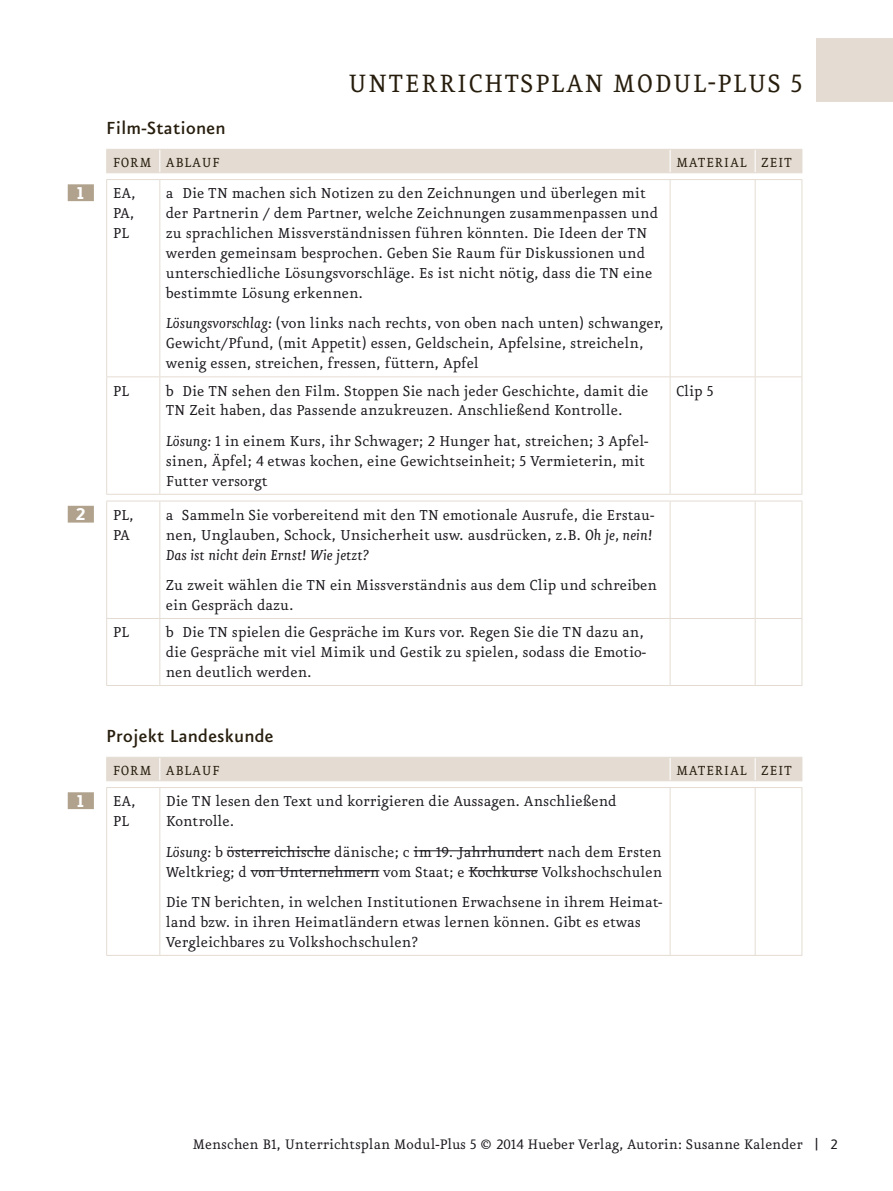
<style>
.page{position:relative;width:893px;height:1191px;background:#fff}
.page>*{position:absolute;margin:0;border:0;box-sizing:border-box;transform-origin:0 0}
.t1{font:30px "Eureka Pro";letter-spacing:.04em;color:#271d0d}
.t2{font:500 21px "Eureka Sans Pro";letter-spacing:.01em;color:#271d0d}
.t3{font:700 20.55px "Eureka Sans Pro";color:#fff}
.t4{font:17.25px/20px "Eureka Pro";color:#1a171c}
.t5{font:16.5px "Eureka Pro";color:#1a171c}
.t6{font:15.75px "Eureka Pro";letter-spacing:.035em;color:#271d0d}
.s1{font-style:italic}
.s2{font-size:12.9px}
.s3{font-family:"Eureka Sans Pro"}
</style>
<div class="page">
<div style="left:816px;top:38px;width:77px;height:64px;background:#e4dcd2"></div>
<div style="left:106px;top:149px;width:696px;height:23px;background:#e4dcd2"></div>
<hr style="left:160px;top:149px;width:510px;height:1px;background:#e4dcd2">
<hr style="left:670px;top:149px;width:132px;height:1px;background:#e4dcd2">
<hr style="left:106px;top:172px;width:564px;height:1px;background:#e4dcd2">
<hr style="left:670px;top:172px;width:132px;height:1px;background:#e4dcd2">
<hr style="left:159px;top:180px;width:1px;height:196px;background:#e4dcd2">
<hr style="left:670px;top:180px;width:1px;height:196px;background:#e4dcd2">
<hr style="left:755px;top:180px;width:1px;height:196px;background:#e4dcd2">
<hr style="left:160px;top:376px;width:510px;height:1px;background:#e4dcd2">
<hr style="left:159px;top:377px;width:1px;height:117px;background:#e4dcd2">
<hr style="left:670px;top:376px;width:85px;height:1px;background:#e4dcd2">
<hr style="left:670px;top:377px;width:1px;height:117px;background:#e4dcd2">
<hr style="left:755px;top:377px;width:1px;height:117px;background:#e4dcd2">
<hr style="left:160px;top:494px;width:510px;height:1px;background:#e4dcd2">
<hr style="left:670px;top:494px;width:85px;height:1px;background:#e4dcd2">
<hr style="left:160px;top:179px;width:510px;height:1px;background:#e4dcd2">
<hr style="left:670px;top:179px;width:132px;height:1px;background:#e4dcd2">
<hr style="left:801px;top:180px;width:1px;height:196px;background:#e4dcd2">
<hr style="left:755px;top:376px;width:47px;height:1px;background:#e4dcd2">
<hr style="left:801px;top:377px;width:1px;height:117px;background:#e4dcd2">
<hr style="left:755px;top:494px;width:47px;height:1px;background:#e4dcd2">
<hr style="left:106px;top:179px;width:54px;height:1px;background:#e4dcd2">
<hr style="left:106px;top:180px;width:1px;height:196px;background:#e4dcd2">
<hr style="left:106px;top:376px;width:54px;height:1px;background:#e4dcd2">
<hr style="left:106px;top:377px;width:1px;height:117px;background:#e4dcd2">
<hr style="left:106px;top:494px;width:54px;height:1px;background:#e4dcd2">
<hr style="left:159px;top:501px;width:1px;height:117px;background:#e4dcd2">
<hr style="left:670px;top:501px;width:1px;height:117px;background:#e4dcd2">
<hr style="left:755px;top:501px;width:1px;height:117px;background:#e4dcd2">
<hr style="left:160px;top:618px;width:510px;height:1px;background:#e4dcd2">
<hr style="left:159px;top:619px;width:1px;height:66px;background:#e4dcd2">
<hr style="left:670px;top:618px;width:85px;height:1px;background:#e4dcd2">
<hr style="left:670px;top:619px;width:1px;height:66px;background:#e4dcd2">
<hr style="left:755px;top:619px;width:1px;height:66px;background:#e4dcd2">
<hr style="left:160px;top:685px;width:510px;height:1px;background:#e4dcd2">
<hr style="left:670px;top:685px;width:85px;height:1px;background:#e4dcd2">
<hr style="left:160px;top:500px;width:510px;height:1px;background:#e4dcd2">
<hr style="left:670px;top:500px;width:132px;height:1px;background:#e4dcd2">
<hr style="left:801px;top:501px;width:1px;height:117px;background:#e4dcd2">
<hr style="left:755px;top:618px;width:47px;height:1px;background:#e4dcd2">
<hr style="left:801px;top:619px;width:1px;height:66px;background:#e4dcd2">
<hr style="left:755px;top:685px;width:47px;height:1px;background:#e4dcd2">
<hr style="left:106px;top:500px;width:54px;height:1px;background:#e4dcd2">
<hr style="left:106px;top:501px;width:1px;height:117px;background:#e4dcd2">
<hr style="left:106px;top:618px;width:54px;height:1px;background:#e4dcd2">
<hr style="left:106px;top:619px;width:1px;height:66px;background:#e4dcd2">
<hr style="left:106px;top:685px;width:54px;height:1px;background:#e4dcd2">
<div style="left:106px;top:757px;width:696px;height:23px;background:#e4dcd2"></div>
<hr style="left:160px;top:757px;width:510px;height:1px;background:#e4dcd2">
<hr style="left:670px;top:757px;width:132px;height:1px;background:#e4dcd2">
<hr style="left:106px;top:780px;width:564px;height:1px;background:#e4dcd2">
<hr style="left:670px;top:780px;width:132px;height:1px;background:#e4dcd2">
<hr style="left:159px;top:788px;width:1px;height:167px;background:#e4dcd2">
<hr style="left:670px;top:788px;width:1px;height:167px;background:#e4dcd2">
<hr style="left:755px;top:788px;width:1px;height:167px;background:#e4dcd2">
<hr style="left:160px;top:787px;width:510px;height:1px;background:#e4dcd2">
<hr style="left:670px;top:787px;width:132px;height:1px;background:#e4dcd2">
<hr style="left:801px;top:788px;width:1px;height:167px;background:#e4dcd2">
<hr style="left:160px;top:955px;width:510px;height:1px;background:#e4dcd2">
<hr style="left:670px;top:955px;width:132px;height:1px;background:#e4dcd2">
<hr style="left:106px;top:787px;width:54px;height:1px;background:#e4dcd2">
<hr style="left:106px;top:788px;width:1px;height:167px;background:#e4dcd2">
<hr style="left:106px;top:955px;width:54px;height:1px;background:#e4dcd2">
<hr style="left:227px;top:850px;width:103px;height:1px;background:#1a171c">
<hr style="left:414px;top:850px;width:130px;height:1px;background:#1a171c">
<hr style="left:251px;top:870px;width:128px;height:1px;background:#1a171c">
<hr style="left:468px;top:870px;width:70px;height:1px;background:#1a171c">
<div style="left:68px;top:184px;width:26px;height:17px;background:#b1a28d"></div>
<div style="left:68px;top:506px;width:26px;height:16px;background:#b1a28d"></div>
<div style="left:68px;top:792px;width:26px;height:17px;background:#b1a28d"></div>
<p class="t3" style="left:77px;top:180px;width:9px">1</p>
<p class="t3" style="left:75px;top:501px;width:12px">2</p>
<p class="t3" style="left:77px;top:787px;width:9px">1</p>
<h1 class="t1" style="left:348px;top:72px;width:455px">UNTERRICHTSPLAN MODUL-PLUS 5</h1>
<p class="t2" style="left:106px;top:121px;width:121px">Film-Stationen</p>
<p class="t6" style="left:113px;top:156px;width:108px">FORM ABLAUF</p>
<p class="t6" style="left:676px;top:156px;width:117px">MATERIAL ZEIT</p>
<p class="t4" style="left:113px;top:185px;width:25px;text-align:justify">EA, PA, PL</p>
<p class="t4" style="left:166px;top:185px;width:494px">a Die TN machen sich Notizen zu den Zeichnungen und überlegen mit der Partnerin / dem Partner, welche Zeichnungen zusammenpassen und zu sprachlichen Missverständnissen führen könnten. Die Ideen der TN werden gemeinsam besprochen. Geben Sie Raum für Diskussionen und unterschiedliche Lösungsvorschläge. Es ist nicht nötig, dass die TN eine bestimmte Lösung erkennen.</p>
<p class="t4" style="left:166px;top:315px;width:499px"><span class="s1">Lösungsvorschlag:</span> (von links nach rechts, von oben nach unten) schwanger,<br>Gewicht/Pfund, (mit Appetit) essen, Geldschein, Apfelsine, streicheln, wenig essen, streichen, fressen, füttern, Apfel</p>
<p class="t4" style="left:113px;top:382px;width:18px">PL</p>
<p class="t4" style="left:166px;top:382px;width:484px">b Die TN sehen den Film. Stoppen Sie nach jeder Geschichte, damit die<br>TN Zeit haben, das Passende anzukreuzen. Anschließend Kontrolle.</p>
<p class="t4" style="left:166px;top:432px;width:484px"><span class="s1">Lösung:</span> 1 in einem Kurs, ihr Schwager; 2 Hunger hat, streichen; 3 Apfel&shy;sinen, Äpfel; 4 etwas kochen, eine Gewichtseinheit; 5 Vermieterin, mit<br>Futter versorgt</p>
<p class="t4" style="left:676px;top:382px;width:39px">Clip 5</p>
<p class="t4" style="left:113px;top:506px;width:23px">PL,<br>PA</p>
<p class="t4" style="left:166px;top:506px;width:490px">a Sammeln Sie vorbereitend mit den TN emotionale Ausrufe, die Erstau&shy;nen, Unglauben, Schock, Unsicherheit usw. ausdrücken, z.B. <span class="s1">Oh je, nein!<br>Das ist nicht dein Ernst! Wie jetzt?</span></p>
<p class="t4" style="left:166px;top:576px;width:493px">Zu zweit wählen die TN ein Missverständnis aus dem Clip und schreiben ein Gespräch dazu.</p>
<p class="t4" style="left:113px;top:623px;width:18px">PL</p>
<p class="t4" style="left:166px;top:623px;width:482px">b Die TN spielen die Gespräche im Kurs vor. Regen Sie die TN dazu an, die Gespräche mit viel Mimik und Gestik zu spielen, sodass die Emotio&shy;nen deutlich werden.</p>
<p class="t2" style="left:106px;top:729px;width:169px">Projekt Landeskunde</p>
<p class="t6" style="left:113px;top:764px;width:108px">FORM ABLAUF</p>
<p class="t6" style="left:676px;top:764px;width:117px">MATERIAL ZEIT</p>
<p class="t4" style="left:113px;top:792px;width:25px">EA,<br>PL</p>
<p class="t4" style="left:166px;top:792px;width:452px">Die TN lesen den Text und korrigieren die Aussagen. Anschließend<br>Kontrolle.</p>
<p class="t4" style="left:166px;top:843px;width:498px"><span class="s1">Lösung:</span> b österreichische dänische; c im 19. Jahrhundert nach dem Ersten<br>Weltkrieg; d von Unternehmern vom Staat; e Kochkurse Volkshochschulen</p>
<p class="t4" style="left:166px;top:893px;width:498px">Die TN berichten, in welchen Institutionen Erwachsene in ihrem Heimat&shy;land bzw. in ihren Heimatländern etwas lernen können. Gibt es etwas<br>Vergleichbares zu Volkshochschulen?</p>
<p class="t5" style="left:193px;top:1138px;width:647px">Menschen B1, Unterrichtsplan Modul-Plus 5 © 2014 Hueber Verlag, Autorin: Susanne Kalender <span class="s2">|</span> <span class="s3">2</span></p>
</div>
